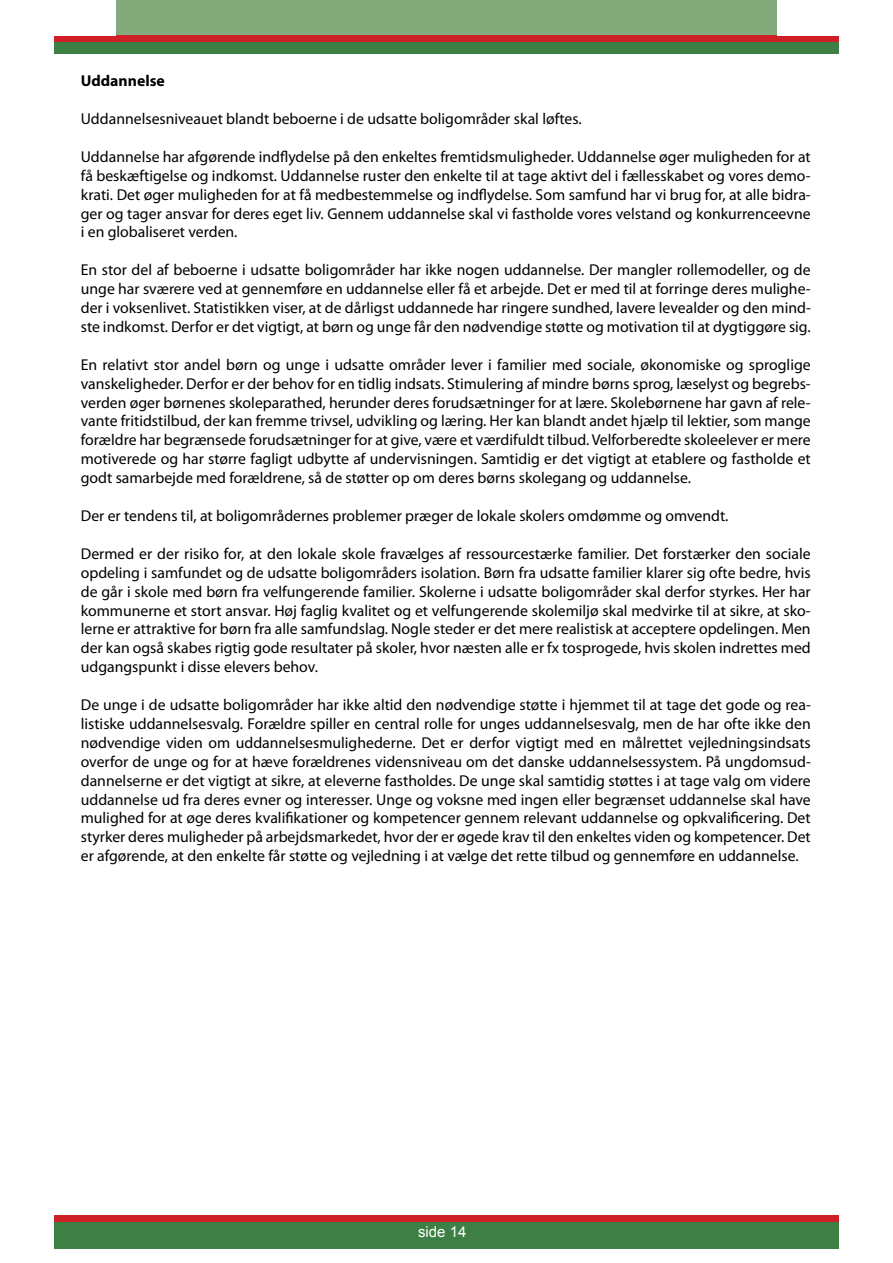
<style>
.page{position:relative;width:893px;height:1263px;background:#fff}
.page>*{position:absolute;margin:0;border:0;box-sizing:border-box;transform-origin:0 0}
.t1{font:15.75px/18.9px "Myriad Pro";color:#000;text-align:justify}
.t2{font:700 15.75px "Myriad Pro";color:#000}
.t3{font:15px "Arial";color:#fff}
</style>
<div class="page">
<div style="left:54px;top:0;width:785px;height:36px;background:#84a97a"></div>
<div style="left:54px;top:40px;width:785px;height:14px;background:#3e7f45"></div>
<div style="left:54px;top:36px;width:785px;height:6px;background:#cf2027"></div>
<div style="left:778px;top:0;width:115px;height:36px;background:#fff"></div>
<div style="left:0;top:0;width:116px;height:36px;background:#fff"></div>
<div style="left:54px;top:1221px;width:785px;height:27px;background:#3e7f45"></div>
<div style="left:54px;top:1215px;width:785px;height:6px;background:#cf2027"></div>
<h3 class="t2" style="left:81px;top:71px;width:86px">Uddannelse</h3>
<p class="t1" style="left:81px;top:109px;width:503px">Uddannelsesniveauet blandt beboerne i de udsatte boligområder skal løftes.</p>
<p class="t1" style="left:81px;top:147px;width:731px">Uddannelse har afgørende indflydelse på den enkeltes fremtidsmuligheder. Uddannelse øger muligheden for at få beskæftigelse og indkomst. Uddannelse ruster den enkelte til at tage aktivt del i fællesskabet og vores demo&shy;krati. Det øger muligheden for at få medbestemmelse og indflydelse. Som samfund har vi brug for, at alle bidra&shy;ger og tager ansvar for deres eget liv. Gennem uddannelse skal vi fastholde vores velstand og konkurrenceevne i en globaliseret verden.</p>
<p class="t1" style="left:81px;top:260px;width:732px">En stor del af beboerne i udsatte boligområder har ikke nogen uddannelse. Der mangler rollemodeller, og de unge har sværere ved at gennemføre en uddannelse eller få et arbejde. Det er med til at forringe deres mulighe&shy;der i voksenlivet. Statistikken viser, at de dårligst uddannede har ringere sundhed, lavere levealder og den mind&shy;ste indkomst. Derfor er det vigtigt, at børn og unge får den nødvendige støtte og motivation til at dygtiggøre sig.</p>
<p class="t1" style="left:81px;top:355px;width:731px">En relativt stor andel børn og unge i udsatte områder lever i familier med sociale, økonomiske og sproglige vanskeligheder. Derfor er der behov for en tidlig indsats. Stimulering af mindre børns sprog, læselyst og begrebs&shy;verden øger børnenes skoleparathed, herunder deres forudsætninger for at lære. Skolebørnene har gavn af rele&shy;vante fritidstilbud, der kan fremme trivsel, udvikling og læring. Her kan blandt andet hjælp til lektier, som mange forældre har begrænsede forudsætninger for at give, være et værdifuldt tilbud. Velforberedte skoleelever er mere motiverede og har større fagligt udbytte af undervisningen. Samtidig er det vigtigt at etablere og fastholde et godt samarbejde med forældrene, så de støtter op om deres børns skolegang og uddannelse.</p>
<p class="t1" style="left:81px;top:506px;width:649px">Der er tendens til, at boligområdernes problemer præger de lokale skolers omdømme og omvendt.</p>
<p class="t1" style="left:81px;top:544px;width:731px">Dermed er der risiko for, at den lokale skole fravælges af ressourcestærke familier. Det forstærker den sociale opdeling i samfundet og de udsatte boligområders isolation. Børn fra udsatte familier klarer sig ofte bedre, hvis de går i skole med børn fra velfungerende familier. Skolerne i udsatte boligområder skal derfor styrkes. Her har kommunerne et stort ansvar. Høj faglig kvalitet og et velfungerende skolemiljø skal medvirke til at sikre, at sko&shy;lerne er attraktive for børn fra alle samfundslag. Nogle steder er det mere realistisk at acceptere opdelingen. Men der kan også skabes rigtig gode resultater på skoler, hvor næsten alle er fx tosprogede, hvis skolen indrettes med udgangspunkt i disse elevers behov.</p>
<p class="t1" style="left:81px;top:695px;width:732px">De unge i de udsatte boligområder har ikke altid den nødvendige støtte i hjemmet til at tage det gode og rea&shy;listiske uddannelsesvalg. Forældre spiller en central rolle for unges uddannelsesvalg, men de har ofte ikke den nødvendige viden om uddannelsesmulighederne. Det er derfor vigtigt med en målrettet vejledningsindsats overfor de unge og for at hæve forældrenes vidensniveau om det danske uddannelsessystem. På ungdomsud&shy;dannelserne er det vigtigt at sikre, at eleverne fastholdes. De unge skal samtidig støttes i at tage valg om videre uddannelse ud fra deres evner og interesser. Unge og voksne med ingen eller begrænset uddannelse skal have mulighed for at øge deres kvalifikationer og kompetencer gennem relevant uddannelse og opkvalificering. Det styrker deres muligheder på arbejdsmarkedet, hvor der er øgede krav til den enkeltes viden og kompetencer. Det er afgørende, at den enkelte får støtte og vejledning i at vælge det rette tilbud og gennemføre en uddannelse.</p>
<p class="t3" style="left:418px;top:1222px;width:50px">side 14</p>
</div>
